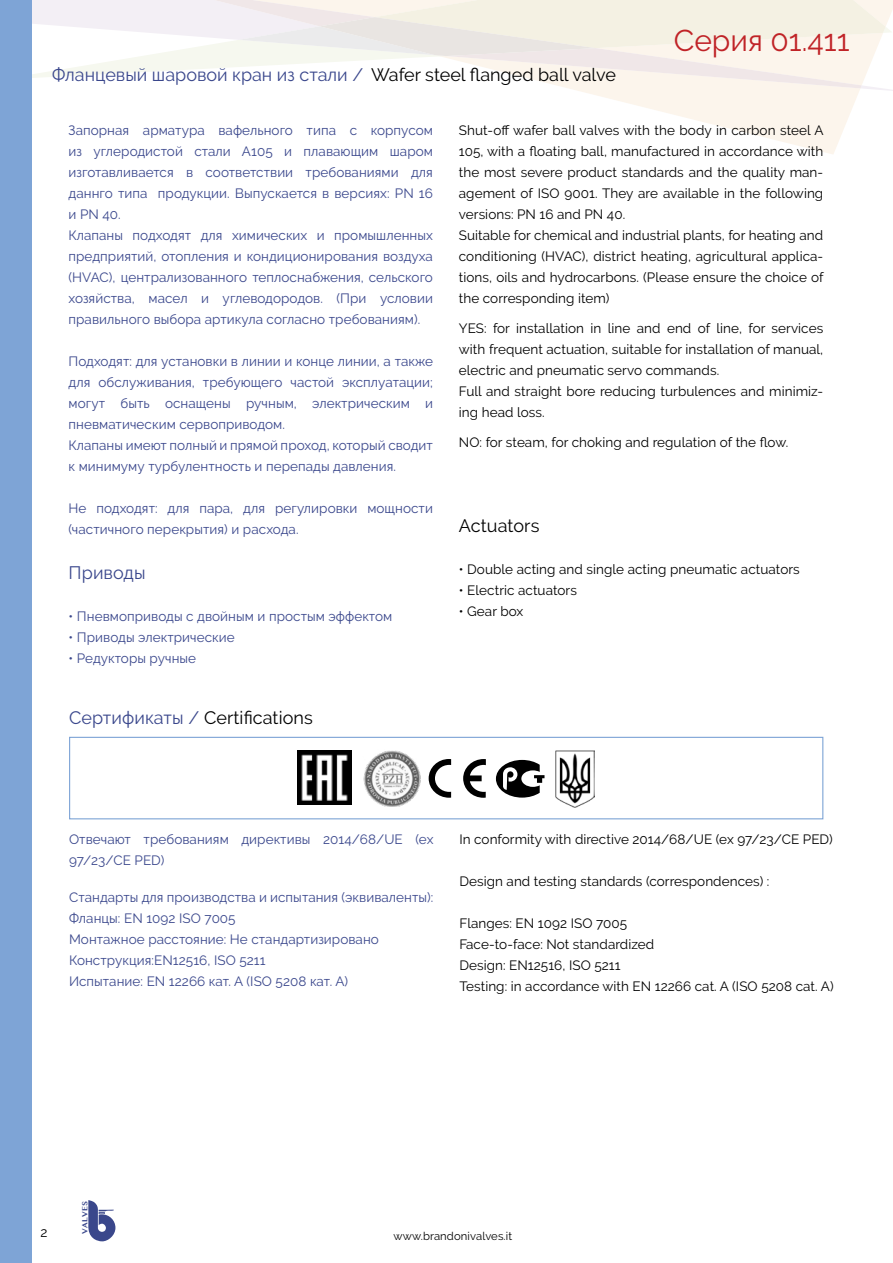
<style>
.page{position:relative;width:893px;height:1263px;background:#fff}
.page>*{position:absolute;margin:0;border:0;box-sizing:border-box;transform-origin:0 0}
.t1{font:30px "Raleway";color:#c02327}
.t2{font:18px "Raleway";color:#3a478c}
.t3{font:18px "Raleway";letter-spacing:.005em;color:#000}
.t4{font:13.5px/21px "Raleway";letter-spacing:.005em;color:#3a478c}
.t5{font:13.5px/21px "Raleway";letter-spacing:.005em;color:#000}
.t6{font:11.25px "Raleway";letter-spacing:.01em;color:#000}
.t7{font:700 7.8px "Lao MN";color:#3a478b}
.s1{color:#000}
.s2{color:#3a478c}
</style>
<div class="page">
<svg style="left:585px;top:92px;width:274px;height:62px;fill:#fcf5ec"></svg>
<svg style="left:32px;top:0;width:861px;height:92px"></svg>
<svg style="left:165px;top:0;width:697px;height:88px"></svg>
<svg style="left:239px;top:0;width:647px;height:56px;background:#f3efe6"></svg>
<svg style="left:88px;top:1200px;width:27px;height:41px"></svg>
<div style="left:0;top:0;width:32px;height:1263px;background:#7ea4d6"></div>
<img style="left:555px;top:751px;width:40px;height:56px">
<div style="left:69px;top:737px;width:754px;height:82px;border:1px solid #7ea4d6"></div>
<img style="left:298px;top:750px;width:54px;height:54px">
<svg style="left:463px;top:759px;width:23px;height:39px"></svg>
<svg style="left:429px;top:759px;width:22px;height:39px"></svg>
<svg style="left:496px;top:760px;width:48px;height:38px"></svg>
<img style="left:363px;top:750px;width:58px;height:56px">
<h2 class="t2" style="left:52px;top:64px;width:565px">Фланцевый шаровой кран из стали / <span class="s1">Wafer steel flanged ball valve</span></h2>
<h1 class="t1" style="left:674px;top:23px;width:177px">Серия 01.411</h1>
<p class="t4" style="left:69px;top:120px;width:366px">Запорная арматура вафельного типа с корпусом из углеродистой стали A105 и плавающим шаром изготавливается в соответствии требованиями для даннго типа продукции. Выпускается в версиях: PN 16 и PN 40.<br>Клапаны подходят для химических и промышленных предприятий, отопления и кондиционирования воздуха (HVAC), централизованного теплоснабжения, сельского хозяйства, масел и углеводородов. (При условии правильного выбора артикула согласно требованиям).</p>
<p class="t4" style="left:69px;top:351px;width:366px">Подходят: для установки в линии и конце линии, а также для обслуживания, требующего частой эксплуатации; могут быть оснащены ручным, электрическим и пневматическим сервоприводом.<br>Клапаны имеют полный и прямой проход, который сводит к минимуму турбулентность и перепады давления.</p>
<p class="t4" style="left:69px;top:498px;width:366px">Не подходят: для пара, для регулировки мощности (частичного перекрытия) и расхода.</p>
<h2 class="t2" style="left:69px;top:562px;width:78px">Приводы</h2>
<p class="t4" style="left:69px;top:606px;width:325px">•● Пневмоприводы с двойным и простым эффектом</p>
<p class="t4" style="left:69px;top:627px;width:168px">•● Приводы электрические</p>
<p class="t4" style="left:69px;top:648px;width:129px">•● Редукторы ручные</p>
<h2 class="t3" style="left:69px;top:707px;width:245px"><span class="s2">Сертификаты /</span> Certifications</h2>
<p class="t5" style="left:459px;top:120px;width:366px">Shut-off wafer ball valves with the body in carbon steel A 105, with a floating ball, manufactured in accordance with the most severe product standards and the quality man&shy;agement of ISO 9001. They are available in the following versions: PN 16 and PN 40.<br>Suitable for chemical and industrial plants, for heating and conditioning (HVAC), district heating, agricultural applica&shy;tions, oils and hydrocarbons. (Please ensure the choice of the corresponding item)</p>
<p class="t5" style="left:459px;top:318px;width:366px">YES: for installation in line and end of line, for services with frequent actuation, suitable for installation of manual, electric and pneumatic servo commands.<br>Full and straight bore reducing turbulences and minimiz&shy;ing head loss.</p>
<p class="t5" style="left:459px;top:432px;width:331px">NO: for steam, for choking and regulation of the flow.</p>
<h2 class="t3" style="left:459px;top:515px;width:82px">Actuators</h2>
<p class="t5" style="left:459px;top:558px;width:342px">•● Double acting and single acting pneumatic actuators</p>
<p class="t5" style="left:459px;top:579px;width:120px">•● Electric actuators</p>
<p class="t5" style="left:459px;top:600px;width:66px">•● Gear box</p>
<p class="t4" style="left:69px;top:828px;width:366px">Отвечают требованиям директивы 2014/68/UE (ex<br>97/23/CE PED)</p>
<p class="t4" style="left:69px;top:887px;width:366px">Стандарты для производства и испытания (эквиваленты):<br>Фланцы: EN 1092 ISO 7005<br>Монтажное расстояние: Не стандартизировано Конструкция:EN12516, ISO 5211<br>Испытание: EN 12266 кат. A (ISO 5208 кат. A)</p>
<p class="t5" style="left:459px;top:828px;width:375px">In conformity with directive 2014/68/UE (ex 97/23/CE PED)</p>
<p class="t5" style="left:459px;top:870px;width:312px">Design and testing standards (correspondences) :</p>
<p class="t5" style="left:459px;top:912px;width:376px">Flanges: EN 1092 ISO 7005<br>Face-to-face: Not standardized<br>Design: EN12516, ISO 5211<br>Testing: in accordance with EN 12266 cat. A (ISO 5208 cat. A)</p>
<p class="t5" style="left:40px;top:1222px;width:9px">2</p>
<p class="t7" style="left:80px;top:1233px;width:34px;rotate:-90deg">VALVES</p>
<p class="t6" style="left:394px;top:1229px;width:120px">www.brandonivalves.it</p>
</div>
